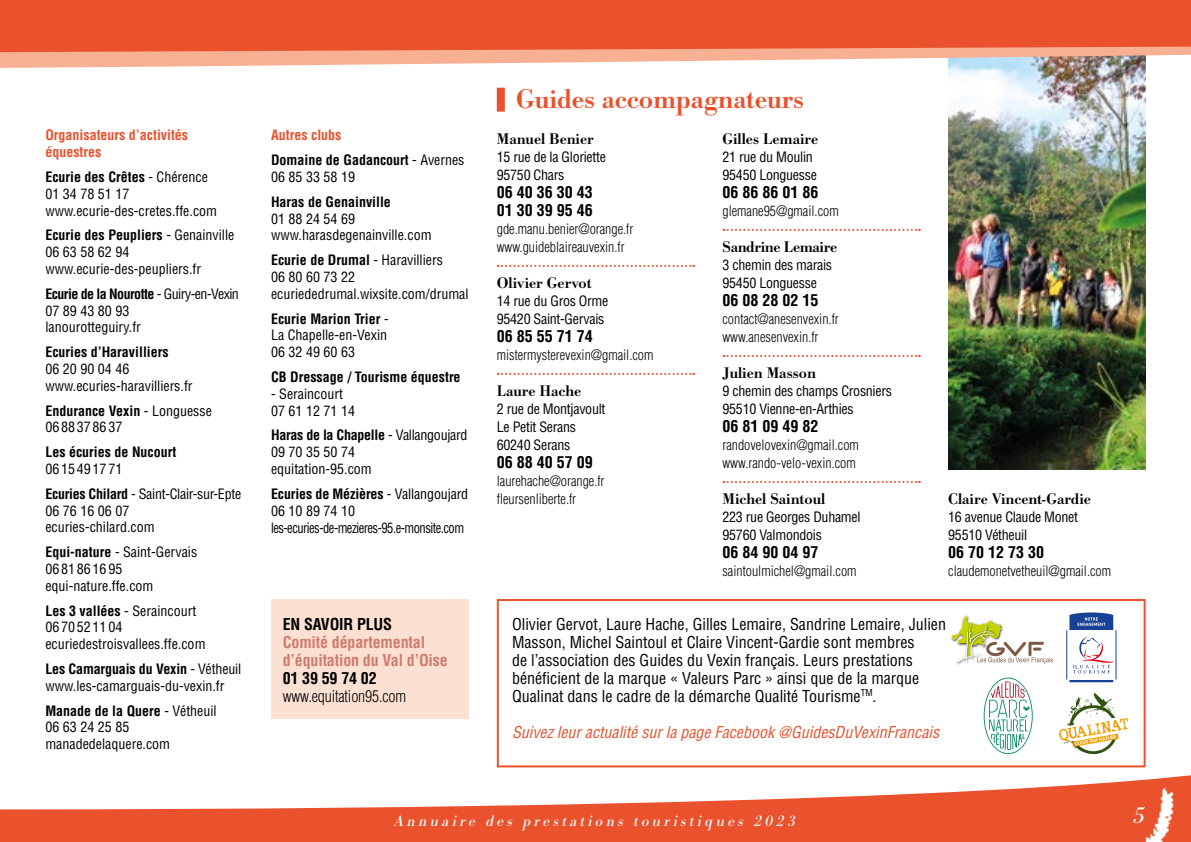
<style>
.page{position:relative;width:1191px;height:842px;background:#fff}
.page>*{position:absolute;margin:0;border:0;box-sizing:border-box;transform-origin:0 0}
.t1{font:500 28px "Bodoni URW";color:#ea512d}
.t2{font:italic 24px "Bodoni URW";color:#fff}
.t3{font:condensed 16px/18px "Helvetica LT Std";color:#000}
.t4{font:700 condensed 16px/18px "Helvetica LT Std";color:#000}
.t5{font:500 16px "Bodoni URW";color:#000}
.t6{font:italic condensed 16px "Helvetica LT Std";color:#ea512d}
.t7{font:700 condensed 16px/18px "Helvetica LT Std";letter-spacing:-.01em;color:#cf7b6e}
.t8{font:italic 16px "Bodoni URW";letter-spacing:.2em;color:#fff}
.t9{font:300 condensed 16px "Helvetica LT Std";letter-spacing:-.01em;color:#000}
.t10{font:500 16px "Bodoni URW";letter-spacing:-.02em;color:#000}
.t11{font:condensed 14px/16.8px "Helvetica LT Std";color:#000}
.t12{font:condensed 14px/18px "Helvetica LT Std";letter-spacing:-.02em;color:#000}
.t13{font:300 condensed 14px/18px "Helvetica LT Std";color:#000}
.t14{font:700 condensed 14px/24.8px "Helvetica LT Std";color:#000}
.t15{font:condensed 14px/16.8px "Helvetica LT Std";letter-spacing:-.04em;color:#000}
.t16{font:700 condensed 14px/16.8px "Helvetica LT Std";color:#ea512d}
.s1{font-weight:700}
.s2{color:#ea512d}
.s3{font-weight:400}
</style>
<div class="page">
<img style="left:948px;top:68px;width:197px;height:401px">
<div style="left:497px;top:88px;width:8px;height:24px;background:#ea512d"></div>
<svg style="left:498px;top:265px;width:196px;height:2px"></svg>
<svg style="left:498px;top:373px;width:196px;height:2px"></svg>
<svg style="left:723px;top:229px;width:197px;height:2px"></svg>
<svg style="left:723px;top:355px;width:197px;height:2px"></svg>
<svg style="left:723px;top:481px;width:197px;height:2px"></svg>
<svg style="left:0;top:775px;width:1191px;height:67px;fill:#ea512d"></svg>
<svg style="left:1px;top:52px;width:1190px;height:16px;fill:#f7b091"></svg>
<svg style="left:0;top:52px;width:1px;height:16px"></svg>
<div style="left:0;top:0;width:1191px;height:52px;background:#ea512d"></div>
<img style="left:1128px;top:775px;width:53px;height:67px">
<div style="left:497px;top:599px;width:648px;height:168px;border:2px solid #ea512d"></div>
<svg style="left:951px;top:616px;width:101px;height:48px"></svg>
<svg style="left:1058px;top:692px;width:70px;height:62px"></svg>
<div style="left:1066px;top:630px;width:50px;height:49px;background:linear-gradient(to bottom,#fff,#fff)"></div>
<hr style="left:1066px;top:630px;width:1px;height:49px;background:#164194">
<hr style="left:1115px;top:630px;width:1px;height:49px;background:#164194">
<svg style="left:1069px;top:612px;width:45px;height:70px"></svg>
<svg style="left:983px;top:678px;width:49px;height:76px"></svg>
<div style="left:271px;top:599px;width:197px;height:120px;background:#fce1d3"></div>
<p class="t16" style="left:45px;top:127px;width:144px">Organisateurs d’activités équestres</p>
<p class="t11" style="left:45px;top:168px;width:173px"><span class="s1">Ecurie des Crêtes</span> - Chérence<br>01 34 78 51 17 www.ecurie-des-cretes.ffe.com</p>
<p class="t11" style="left:45px;top:227px;width:190px"><span class="s1">Ecurie des Peupliers</span> - Genainville<br>06 63 58 62 94 www.ecurie-des-peupliers.fr</p>
<p class="t11" style="left:45px;top:285px;width:195px"><span class="s1">Ecurie de la Nourotte</span> - Guiry-en-Vexin<br>07 89 43 80 93<br>lanourotteguiry.fr</p>
<p class="t14" style="left:45px;top:340px;width:125px">Ecuries d’Haravilliers</p>
<p class="t11" style="left:45px;top:360px;width:149px">06 20 90 04 46 www.ecuries-haravilliers.fr</p>
<p class="t11" style="left:45px;top:402px;width:168px"><span class="s1">Endurance Vexin</span> - Longuesse<br>06 88 37 86 37</p>
<p class="t14" style="left:45px;top:440px;width:133px">Les écuries de Nucourt</p>
<p class="t12" style="left:45px;top:456px;width:197px;line-height:24.8px">06 15 49 17 71<br><span class="s1">Ecuries Chilard</span> - Saint-Clair-sur-Epte</p>
<p class="t11" style="left:45px;top:502px;width:111px">06 76 16 06 07 ecuries-chilard.com</p>
<p class="t11" style="left:45px;top:544px;width:153px"><span class="s1">Equi-nature</span> - Saint-Gervais<br>06 81 86 16 95 equi-nature.ffe.com</p>
<p class="t11" style="left:45px;top:602px;width:162px"><span class="s1">Les 3 vallées</span> - Seraincourt<br>06 70 52 11 04 ecuriedestroisvallees.ffe.com</p>
<p class="t11" style="left:45px;top:660px;width:197px"><span class="s1">Les Camarguais du Vexin</span> - Vétheuil www.les-camarguais-du-vexin.fr</p>
<p class="t11" style="left:45px;top:702px;width:173px"><span class="s1">Manade de la Quere</span> - Vétheuil<br>06 63 24 25 85 manadedelaquere.com</p>
<p class="t14" style="left:271px;top:123px;width:195px"><span class="s2">Autres clubs<br></span>Domaine de Gadancourt <span class="s3">- Avernes</span></p>
<p class="t11" style="left:271px;top:168px;width:85px">06 85 33 58 19</p>
<p class="t14" style="left:271px;top:189px;width:121px">Haras de Genainville</p>
<p class="t11" style="left:271px;top:210px;width:162px">01 88 24 54 69 www.harasdegenainville.com</p>
<p class="t11" style="left:271px;top:252px;width:199px"><span class="s1">Ecurie de Drumal</span> - Haravilliers<br>06 80 60 73 22 ecuriededrumal.wixsite.com/drumal</p>
<p class="t11" style="left:271px;top:310px;width:119px;text-align:justify"><span class="s1">Ecurie Marion Trier</span> - La Chapelle-en-Vexin 06 32 49 60 63</p>
<p class="t14" style="left:271px;top:364px;width:191px">CB Dressage / Tourisme équestre</p>
<p class="t11" style="left:271px;top:385px;width:85px">- Seraincourt<br>07 61 12 71 14</p>
<p class="t11" style="left:271px;top:427px;width:198px"><span class="s1">Haras de la Chapelle</span> - Vallangoujard<br>09 70 35 50 74<br>equitation-95.com</p>
<p class="t15" style="left:271px;top:485px;width:199px"><span class="s1">Ecuries de Mézières</span> - Vallangoujard<br>06 10 89 74 10 les-ecuries-de-mezieres-95.e-monsite.com</p>
<p class="t4" style="left:283px;top:615px;width:111px">EN SAVOIR PLUS</p>
<p class="t7" style="left:283px;top:633px;width:167px">Comité départemental d’équitation du Val d’Oise</p>
<p class="t4" style="left:283px;top:669px;width:95px">01 39 59 74 02</p>
<p class="t9" style="left:283px;top:686px;width:125px">www.equitation95.com</p>
<h1 class="t1" style="left:516px;top:82px;width:289px">Guides accompagnateurs</h1>
<p class="t5" style="left:497px;top:129px;width:98px">Manuel Benier</p>
<p class="t12" style="left:497px;top:148px;width:111px">15 rue de la Gloriette<br>95750 Chars</p>
<p class="t4" style="left:497px;top:183px;width:97px">06 40 36 30 43<br>01 30 39 95 46</p>
<p class="t13" style="left:497px;top:220px;width:138px">gde.manu.benier@orange.fr www.guideblaireauvexin.fr</p>
<p class="t5" style="left:497px;top:273px;width:96px">Olivier Gervot</p>
<p class="t12" style="left:497px;top:292px;width:113px">14 rue du Gros Orme<br>95420 Saint-Gervais</p>
<p class="t4" style="left:497px;top:327px;width:97px">06 85 55 71 74</p>
<p class="t13" style="left:497px;top:346px;width:158px">mistermysterevexin@gmail.com</p>
<p class="t5" style="left:497px;top:381px;width:86px">Laure Hache</p>
<p class="t12" style="left:497px;top:400px;width:110px">2 rue de Montjavoult<br>Le Petit Serans<br>60240 Serans</p>
<p class="t4" style="left:497px;top:453px;width:97px">06 88 40 57 09</p>
<p class="t13" style="left:497px;top:472px;width:109px">laurehache@orange.fr fleursenliberte.fr</p>
<p class="t5" style="left:722px;top:129px;width:97px">Gilles Lemaire</p>
<p class="t12" style="left:722px;top:148px;width:96px">21 rue du Moulin<br>95450 Longuesse</p>
<p class="t4" style="left:722px;top:183px;width:97px">06 86 86 01 86</p>
<p class="t13" style="left:722px;top:202px;width:118px">glemane95@gmail.com</p>
<p class="t10" style="left:722px;top:237px;width:116px">Sandrine Lemaire</p>
<p class="t12" style="left:722px;top:256px;width:111px">3 chemin des marais<br>95450 Longuesse</p>
<p class="t4" style="left:722px;top:291px;width:97px">06 08 28 02 15</p>
<p class="t13" style="left:722px;top:310px;width:118px">contact@anesenvexin.fr www.anesenvexin.fr</p>
<p class="t5" style="left:722px;top:363px;width:95px">Julien Masson</p>
<p class="t12" style="left:722px;top:382px;width:171px">9 chemin des champs Crosniers<br>95510 Vienne-en-Arthies</p>
<p class="t4" style="left:722px;top:417px;width:97px">06 81 09 49 82</p>
<p class="t13" style="left:722px;top:436px;width:138px">randovelovexin@gmail.com www.rando-velo-vexin.com</p>
<p class="t5" style="left:722px;top:489px;width:104px">Michel Saintoul</p>
<p class="t12" style="left:722px;top:508px;width:140px">223 rue Georges Duhamel<br>95760 Valmondois</p>
<p class="t4" style="left:722px;top:543px;width:97px">06 84 90 04 97</p>
<p class="t13" style="left:722px;top:562px;width:136px">saintoulmichel@gmail.com</p>
<p class="t5" style="left:948px;top:489px;width:144px">Claire Vincent-Gardie</p>
<p class="t12" style="left:948px;top:508px;width:131px">16 avenue Claude Monet<br>95510 Vétheuil</p>
<p class="t4" style="left:948px;top:543px;width:97px">06 70 12 73 30</p>
<p class="t13" style="left:948px;top:562px;width:164px">claudemonetvetheuil@gmail.com</p>
<p class="t3" style="left:512px;top:615px;width:435px">Olivier Gervot, Laure Hache, Gilles Lemaire, Sandrine Lemaire, Julien Masson, Michel Saintoul et Claire Vincent-Gardie sont membres<br>de l’association des Guides du Vexin français. Leurs prestations bénéficient de la marque « Valeurs Parc » ainsi que de la marque Qualinat dans le cadre de la démarche Qualité Tourisme<sup>TM</sup>.</p>
<p class="t6" style="left:512px;top:722px;width:428px">Suivez leur actualité sur la page Facebook @GuidesDuVexinFrancais</p>
<p class="t8" style="left:395px;top:811px;width:402px">Annuaire des prestations touristiques 2023</p>
<h2 class="t2" style="left:1133px;top:801px;width:13px">5</h2>
</div>
